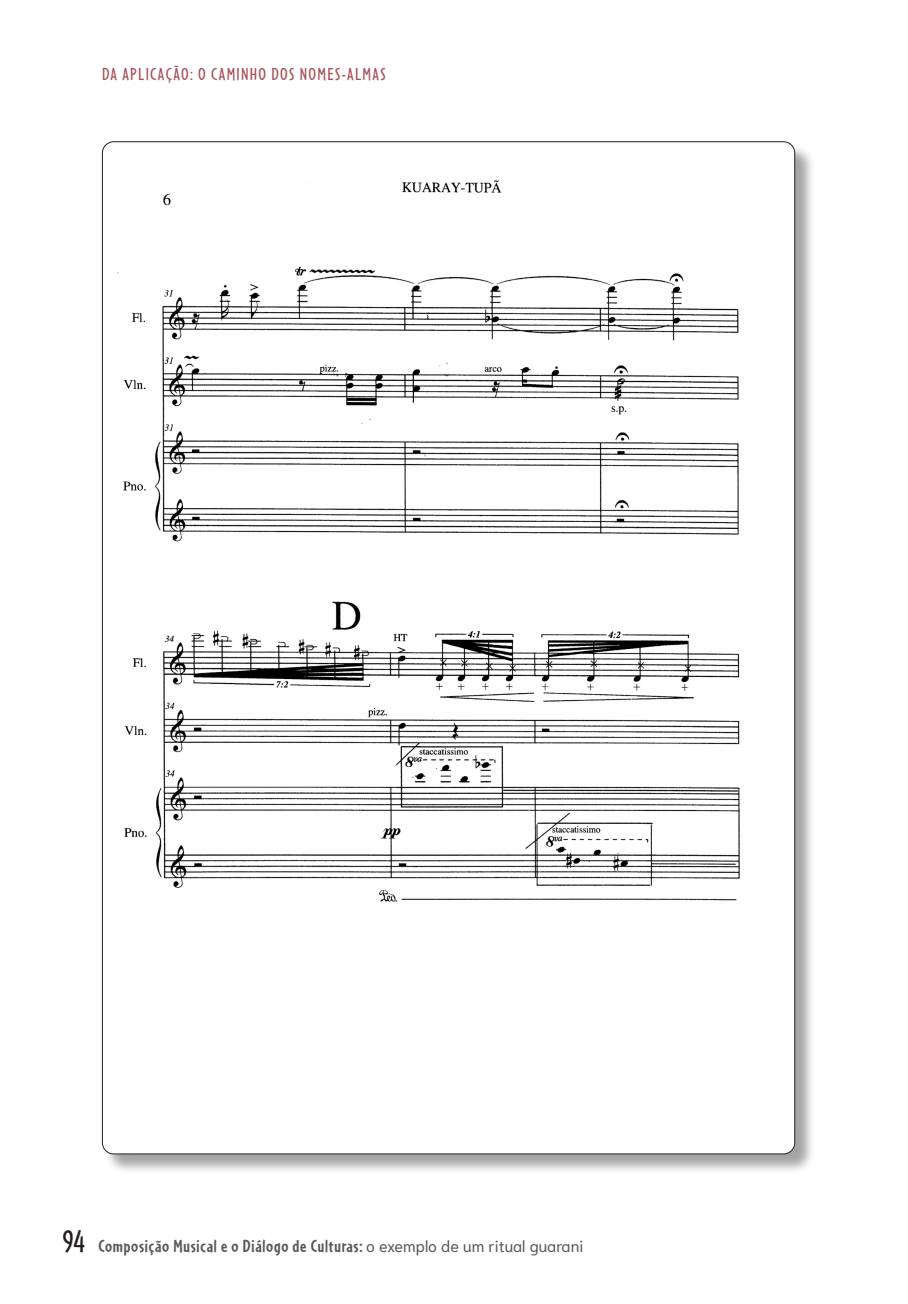
<style>
.page{position:relative;width:908px;height:1304px;background:#fff}
.page>*{position:absolute;margin:0;border:0;box-sizing:border-box;transform-origin:0 0}
.t1{font:32px "Cafeteria";color:#231f20}
.t2{font:700 18.2px "Cafeteria";letter-spacing:.04em;color:#57585a}
.t3{font:18px "Cafeteria";letter-spacing:.07em;color:#a75057}
.s1{font-family:"Niramit";font-weight:400;font-size:16px;color:#fff}
</style>
<div class="page">
<div style="left:104px;top:143px;width:711px;height:1032px;background:#231f20;opacity:.41"></div>
<div style="left:102px;top:142px;width:692px;height:1012px;background:#fff;border-radius:11px"></div>
<img style="left:102px;top:142px;width:692px;height:760px">
<p class="t3" style="left:102px;top:62px;width:285px">DA APLICAÇÃO: O CAMINHO DOS NOMES-ALMAS</p>
<h1 class="t1" style="left:63px;top:1221px;width:24px">94</h1>
<p class="t2" style="left:98px;top:1234px;width:486px">Composição Musical e o Diálogo de Culturas: <span class="s1">o exemplo de um ritual guarani</span></p>
</div>
